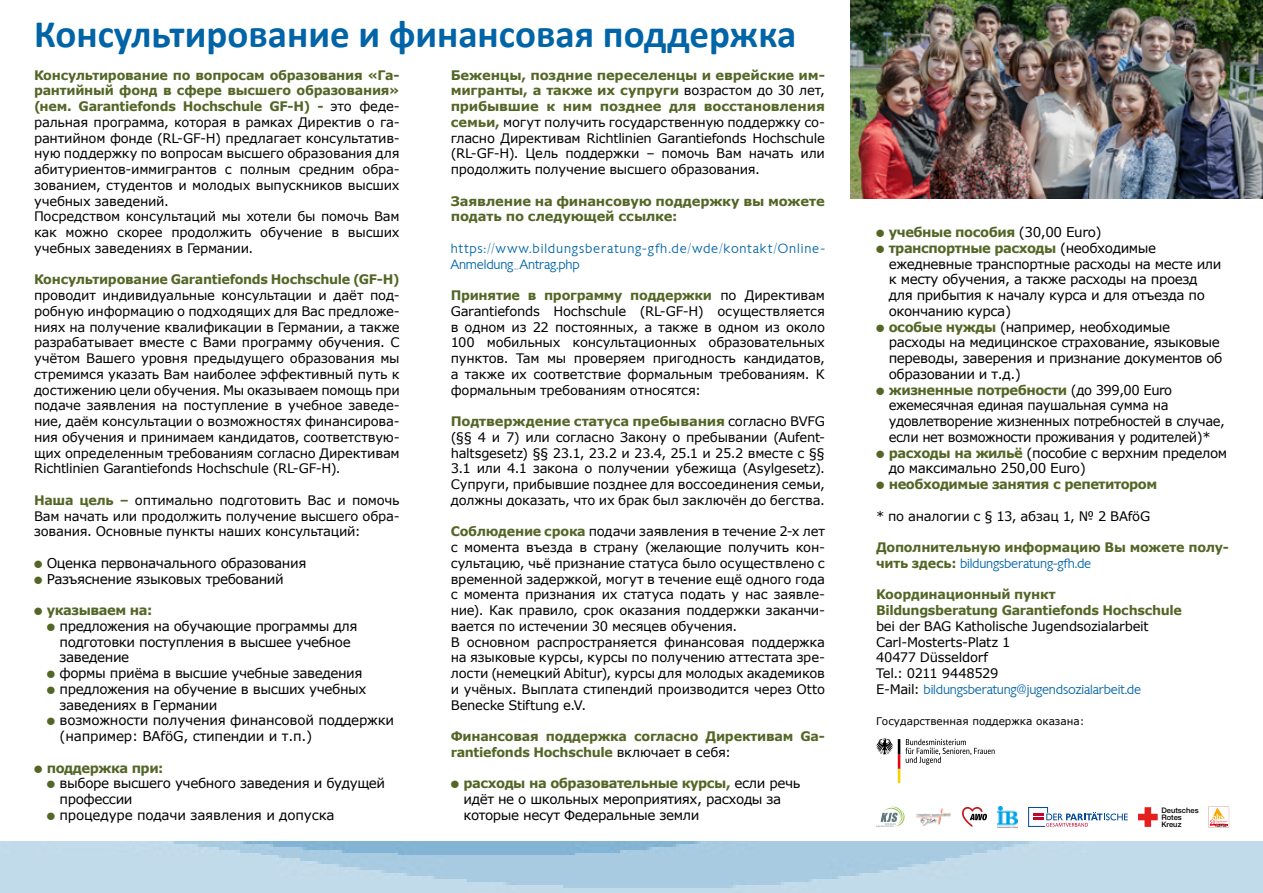
<style>
.page{position:relative;width:1263px;height:893px;background:#fff}
.page>*{position:absolute;margin:0;border:0;box-sizing:border-box;transform-origin:0 0}
.t1{font:700 39px "Calibri";color:#0064a7}
.t2{font:13.5px/15.8px "Verdana";letter-spacing:-.03em;color:#000}
.t3{font:700 13.5px "Verdana";letter-spacing:-.035em;color:#536626}
.t4{font:13.2px/15.8px "Verdana";letter-spacing:-.02em;color:#000}
.t5{font:700 13.2px/15.8px "Verdana";letter-spacing:-.02em;color:#536626}
.t6{font:300 13.2px "Chantilly";letter-spacing:-.005em;color:#0064a7}
.t7{font:300 13.2px/15.8px "Chantilly";letter-spacing:.065em;color:#0064a7}
.t8{font:10.5px "Verdana";color:#000}
.t9{font:500 7.65px/7.2px "Helvetica Neue";color:#000}
.s1{font-weight:700;color:#536626}
.s2{font-weight:400;color:#000}
.s3{font-family:"Verdana";font-weight:700;color:#536626}
.s4{font-family:"Verdana";font-weight:400;color:#000}
</style>
<div class="page">
<svg style="left:876px;top:738px;width:118px;height:45px"></svg>
<img style="left:850px;top:0;width:413px;height:199px">
<svg style="left:962px;top:807px;width:25px;height:20px"></svg>
<svg style="left:876px;top:806px;width:29px;height:21px"></svg>
<img style="left:916px;top:808px;width:35px;height:18px">
<img style="left:998px;top:806px;width:19px;height:22px">
<svg style="left:1208px;top:806px;width:21px;height:21px"></svg>
<svg style="left:1028px;top:807px;width:100px;height:20px"></svg>
<svg style="left:1138px;top:807px;width:20px;height:20px"></svg>
<h1 class="t1" style="left:34px;top:6px;width:764px">Консультирование и финансовая поддержка</h1>
<p class="t4" style="left:34px;top:67px;width:367px"><span class="s1">Консультирование по вопросам образования «Га&shy;рантийный фонд в сфере высшего образования» (нем. Garantiefonds Hochschule GF-H) -</span> это феде&shy;ральная программа, которая в рамках Директив о га&shy;рантийном фонде (RL-GF-H) предлагает консультатив&shy;ную поддержку по вопросам высшего образования для абитуриентов-иммигрантов с полным средним обра&shy;зованием, студентов и молодых выпускников высших учебных заведений.<br>Посредством консультаций мы хотели бы помочь Вам как можно скорее продолжить обучение в высших учебных заведениях в Германии.</p>
<p class="t5" style="left:34px;top:271px;width:367px">Консультирование Garantiefonds Hochschule (GF-H)</p>
<p class="t4" style="left:34px;top:287px;width:367px;text-align:justify">проводит индивидуальные консультации и даёт под&shy;робную информацию о подходящих для Вас предложе&shy;ниях на получение квалификации в Германии, а также разрабатывает вместе с Вами программу обучения. С учётом Вашего уровня предыдущего образования мы стремимся указать Вам наиболее эффективный путь к достижению цели обучения. Мы оказываем помощь при подаче заявления на поступление в учебное заведе&shy;ние, даём консультации о возможностях финансирова&shy;ния обучения и принимаем кандидатов, соответствую&shy;щих определенным требованиям согласно Директивам Richtlinien Garantiefonds Hochschule (RL-GF-H).</p>
<p class="t4" style="left:34px;top:492px;width:367px;text-align:justify"><span class="s1">Наша цель –</span> оптимально подготовить Вас и помочь Вам начать или продолжить получение высшего обра&shy;зования. Основные пункты наших консультаций:</p>
<p class="t2" style="left:47px;top:555px;width:261px">Оценка первоначального образования<br>Разъяснение языковых требований</p>
<p class="t3" style="left:47px;top:601px;width:107px">указываем на:</p>
<p class="t2" style="left:60px;top:618px;width:336px">предложения на обучающие программы для подготовки поступления в высшее учебное заведение<br>формы приёма в высшие учебные заведения предложения на обучение в высших учебных заведениях в Германии<br>возможности получения финансовой поддержки (например: BAföG, стипендии и т.п.)</p>
<p class="t3" style="left:47px;top:758px;width:118px">поддержка при:</p>
<p class="t2" style="left:60px;top:775px;width:327px">выборе высшего учебного заведения и будущей профессии<br>процедуре подачи заявления и допуска</p>
<p class="t4" style="left:451px;top:67px;width:376px;text-align:justify"><span class="s1">Беженцы, поздние переселенцы и еврейские им&shy;мигранты, а также их супруги</span> возрастом до 30 лет, <span class="s1">прибывшие к ним позднее для восстановления семьи,</span> могут получить государственную поддержку со&shy;гласно Директивaм Richtlinien Garantiefonds Hochschule (RL-GF-H). Цель поддержки – помочь Вам начать или продолжить получение высшего образования.</p>
<p class="t5" style="left:451px;top:193px;width:376px">Заявление на финансовую поддержку вы можете подать по следующей ссылке:</p>
<p class="t7" style="left:451px;top:240px;width:376px">https://www.bildungsberatung-gfh.de/wde/kontakt/Online-<br>Anmeldung_Antrag.php</p>
<p class="t4" style="left:451px;top:287px;width:376px;text-align:justify"><span class="s1">Принятие в программу поддержки</span> по Директивам Garantiefonds Hochschule (RL-GF-H) осуществляется в одном из 22 постоянных, а также в одном из около 100 мобильных консультационных образовательных пунктов. Там мы проверяем пригодность кандидатов, а также их соответствие формальным требованиям. К формальным требованиям относятся:</p>
<p class="t4" style="left:451px;top:413px;width:376px"><span class="s1">Подтверждение статуса пребывания</span> согласно BVFG (§§ 4 и 7) или согласно Закону о пребывании (Aufent&shy;haltsgesetz) §§ 23.1, 23.2 и 23.4, 25.1 и 25.2 вместе с §§ 3.1 или 4.1 закона о получении убежища (Asylgesetz).<br>Супруги, прибывшие позднее для воссоединения семьи, должны доказать, что их брак был заключён до бегства.</p>
<p class="t4" style="left:451px;top:523px;width:376px"><span class="s1">Соблюдение срока</span> подачи заявления в течение 2-х лет с момента въезда в страну (желающие получить кон&shy;сультацию, чьё признание статуса было осуществлено с временной задержкой, могут в течение ещё одного года с момента признания их статуса подать у нас заявле&shy;ние). Как правило, срок оказания поддержки заканчи&shy;вается по истечении 30 месяцев обучения.<br>В основном распространяется финансовая поддержка на языковые курсы, курсы по получению аттестата зре&shy;лости (немецкий Аbitur), курсы для молодых академиков и учёных. Выплата стипендий производится через Otto Benecke Stiftung e.V.</p>
<p class="t5" style="left:451px;top:728px;width:374px">Финансовая поддержка согласно Директивам Ga&shy;rantiefonds Hochschule <span class="s2">включает в себя:</span></p>
<p class="t2" style="left:463px;top:775px;width:338px"><span class="s1">расходы на образовательные курсы,</span> если речь идёт не о школьных мероприятиях, расходы за которые несут Федеральные земли</p>
<p class="t2" style="left:889px;top:224px;width:340px"><span class="s1">учебные пособия</span> (30,00 Euro)<br><span class="s1">транспортные расходы</span> (необходимые ежедневные транспортные расходы на месте или к месту обучения, а также расходы на проезд<br>для прибытия к началу курсa и для отъезда по окончанию курсa)<br><span class="s1">особые нужды</span> (например, необходимые расходы на медицинское страхование, языковые переводы, заверения и признание документов об образовании и т.д.)<br><span class="s1">жизненные потребности</span> (до 399,00 Euro ежемесячная единая паушальная сумма на удовлетворение жизненных потребностей в случае, если нет возможности проживания у родителей)* <span class="s1">расходы на жильё</span> (пособие с верхним пределом до максимально 250,00 Euro)</p>
<p class="t3" style="left:889px;top:475px;width:270px">необходимые занятия с репетитором</p>
<p class="t4" style="left:876px;top:508px;width:276px">* по аналогии с § 13, абзац 1, № 2 BAföG</p>
<p class="t5" style="left:876px;top:539px;width:354px">Дополнительную информацию Вы можете полу-</p>
<p class="t6" style="left:876px;top:555px;width:217px"><span class="s3">чить здесь:</span> bildungsberatung-gfh.de</p>
<p class="t5" style="left:876px;top:586px;width:307px">Kоординационный пункт<br>Bildungsberatung Garantiefonds Hochschule</p>
<p class="t4" style="left:876px;top:618px;width:274px">bei der BAG Katholische Jugendsozialarbeit<br>Carl-Mosterts-Platz 1<br>40477 Düsseldorf<br>Tel.: 0211 9448529</p>
<p class="t6" style="left:876px;top:681px;width:267px"><span class="s4">E-Mail:</span> bildungsberatung@jugendsozialarbeit.de</p>
<p class="t8" style="left:876px;top:714px;width:210px">Государственная поддержка оказана:</p>
<p class="t9" style="left:1161px;top:806px;width:39px">Deutsches<br>Rotes<br>Kreuz</p>
</div>
